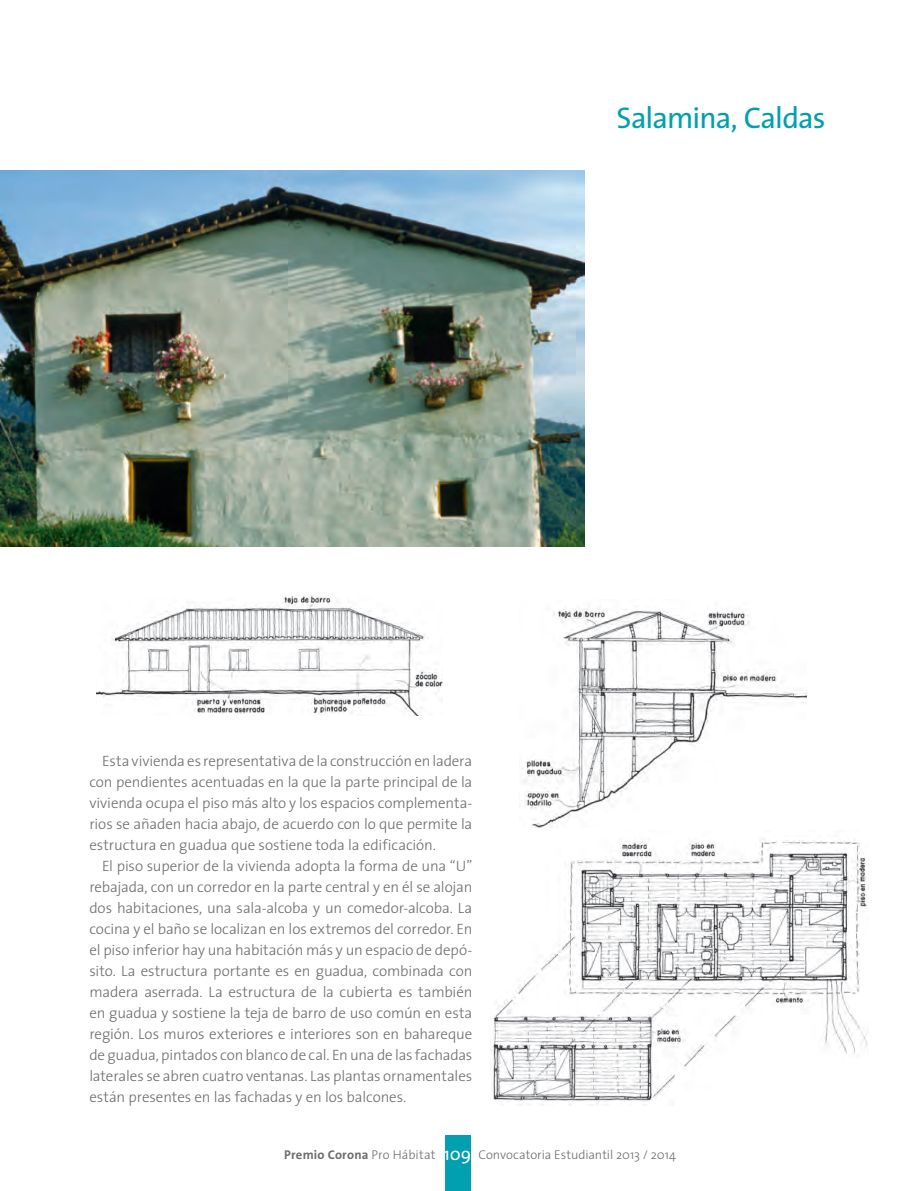
<style>
.page{position:relative;width:915px;height:1191px;background:#fff}
.page>*{position:absolute;margin:0;border:0;box-sizing:border-box;transform-origin:0 0}
.titulo_02{font:30px "The Sans";letter-spacing:-.03em;color:#00a0b0}
._03cuerpo{font:300 15px/21px "The Sans";letter-spacing:-.01em;color:#6c6d70;text-align:justify}
.t1{font:300 12.75px "The Sans";color:#6c6d70}
.s1{font-weight:700}
.s2{font-weight:400;font-size:18px;color:#fff}
</style>
<div class="page">
<div style="left:444px;top:1135px;width:26px;height:56px;background:#00a0b0"></div>
<img style="left:519px;top:606px;width:287px;height:221px">
<img style="left:490px;top:838px;width:377px;height:268px">
<img style="left:96px;top:596px;width:346px;height:120px">
<img style="left:0;top:170px;width:584px;height:376px">
<p class="titulo_02" style="left:616px;top:93px;width:210px">Salamina, Caldas</p>
<p class="_03cuerpo" style="left:89px;top:749px;width:384px;text-indent:13px">Esta vivienda es representativa de la construcción en ladera con pendientes acentuadas en la que la parte principal de la vivienda ocupa el piso más alto y los espacios complementa&shy;rios se añaden hacia abajo, de acuerdo con lo que permite la estructura en guadua que sostiene toda la edificación.</p>
<p class="_03cuerpo" style="left:89px;top:854px;width:384px;text-indent:13px">El piso superior de la vivienda adopta la forma de una “U” rebajada, con un corredor en la parte central y en él se alojan dos habitaciones, una sala-alcoba y un comedor-alcoba. La cocina y el baño se localizan en los extremos del corredor. En el piso inferior hay una habitación más y un espacio de depó&shy;sito. La estructura portante es en guadua, combinada con madera aserrada. La estructura de la cubierta es también en guadua y sostiene la teja de barro de uso común en esta región. Los muros exteriores e interiores son en bahareque de guadua, pintados con blanco de cal. En una de las fachadas laterales se abren cuatro ventanas. Las plantas ornamentales están presentes en las fachadas y en los balcones.</p>
<p class="t1" style="left:284px;top:1143px;width:393px"><span class="s1">Premio Corona</span> Pro Hábitat <span class="s2">109</span> Convocatoria Estudiantil 2013 / 2014</p>
</div>
